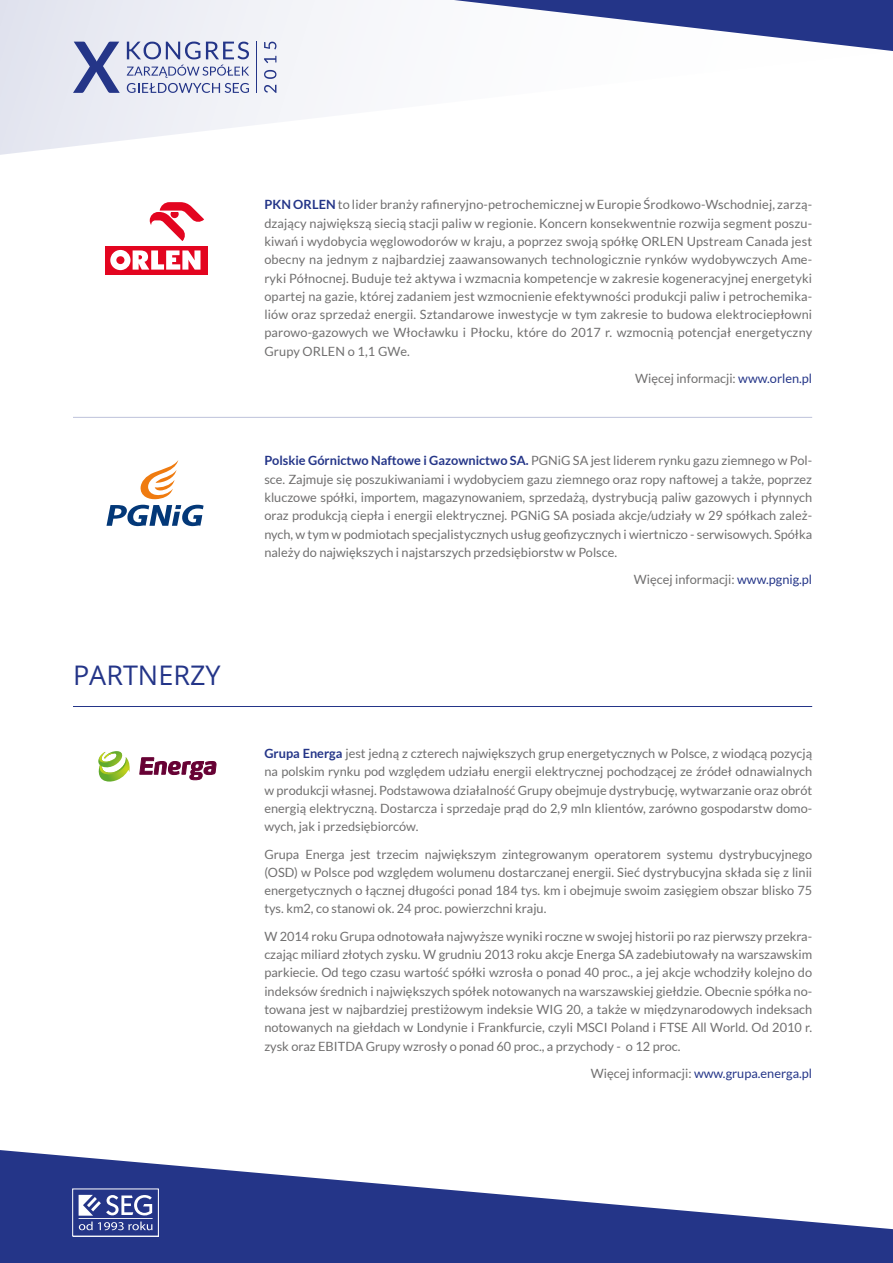
<style>
.page{position:relative;width:893px;height:1263px;background:#fff}
.page>*{position:absolute;margin:0;border:0;box-sizing:border-box;transform-origin:0 0}
.t1{font:27px "Open Sans";color:#243588}
.t2{font:12.75px/18.3px "Lato";color:#706f6f;text-align:justify}
.t3{font:12.75px "Lato";color:#243588}
.s1{font-weight:700;color:#243588}
.s2{color:#243588}
.s3{color:#706f6f}
</style>
<div class="page">
<svg style="left:0;top:0;width:271px;height:155px"></svg>
<svg style="left:271px;top:0;width:622px;height:123px"></svg>
<svg style="left:0;top:1150px;width:893px;height:113px;fill:#243588"></svg>
<svg style="left:73px;top:42px;width:47px;height:51px;background:#969ec5"></svg>
<svg style="left:127px;top:42px;width:73px;height:17px"></svg>
<svg style="left:206px;top:42px;width:43px;height:17px"></svg>
<svg style="left:127px;top:65px;width:122px;height:28px"></svg>
<svg style="left:264px;top:85px;width:12px;height:8px"></svg>
<svg style="left:264px;top:70px;width:12px;height:9px"></svg>
<svg style="left:264px;top:56px;width:12px;height:7px"></svg>
<svg style="left:264px;top:42px;width:12px;height:8px"></svg>
<hr style="left:256px;top:42px;width:1px;height:51px;background:#243588">
<svg style="left:74px;top:1190px;width:83px;height:44px;background:#5865a4"></svg>
<div style="left:72px;top:1188px;width:87px;height:48px;border:1px solid #fff"></div>
<hr style="left:73px;top:417px;width:739px;height:1px;background:#bdc2db">
<hr style="left:73px;top:706px;width:739px;height:1px;background:#243588">
<div style="left:105px;top:246px;width:103px;height:28px;background:#e30520"></div>
<svg style="left:150px;top:202px;width:54px;height:39px"></svg>
<svg style="left:110px;top:250px;width:90px;height:20px"></svg>
<svg style="left:140px;top:460px;width:38px;height:39px"></svg>
<svg style="left:107px;top:505px;width:97px;height:21px"></svg>
<svg style="left:98px;top:751px;width:32px;height:30px"></svg>
<svg style="left:139px;top:757px;width:77px;height:23px"></svg>
<h1 class="t1" style="left:73px;top:656px;width:149px">PARTNERZY</h1>
<p class="t2" style="left:264px;top:196px;width:549px"><span class="s1">PKN ORLEN</span> to lider branży rafineryjno-petrochemicznej w Europie Środkowo-Wschodniej, zarzą&shy;dzający największą siecią stacji paliw w regionie. Koncern konsekwentnie rozwija segment poszu&shy;kiwań i wydobycia węglowodorów w kraju, a poprzez swoją spółkę ORLEN U pstream Canada jest obecny na jednym z najbardziej zaawansowanych technologicznie rynków wydobywczych Ame&shy;ryki Północnej. Buduje też aktywa i wzmacnia kompetencje w zakresie kogeneracyjnej energetyki opartej na gazie, której zadaniem jest wzmocnienie efektywności produkcji paliw i petrochemika&shy;liów oraz sprzedaż energii. Sztandarowe inwestycje w tym zakresie to budowa elektrociepłowni parowo-gazowych we Włocławku i Płocku, które do 2017 r. wzmocnią potencjał energetyczny Grupy ORLEN o 1,1 GWe.</p>
<p class="t2" style="left:635px;top:369px;width:179px">Więcej informacji: <span class="s2">www.orlen.pl</span></p>
<p class="t2" style="left:264px;top:452px;width:549px"><span class="s1">Polskie Górnictwo Naftowe i Gazownictwo SA.</span> PGNiG SA jest liderem rynku gazu ziemnego w Pol&shy;sce. Zajmuje się poszukiwaniami i wydobyciem gazu ziemnego oraz ropy naftowej a także, poprzez kluczowe spółki, importem, magazynowaniem, sprzedażą, dystrybucją paliw gazowych i płynnych oraz produkcją ciepła i energii elektrycznej. PGNiG SA posiada akcje/udziały w 29 spółkach zależ&shy;nych, w tym w podmiotach specjalistycznych usług geofizycznych i wiertniczo - serwisowych. Spółka należy do największych i najstarszych przedsiębiorstw w Polsce.</p>
<p class="t2" style="left:634px;top:570px;width:180px">Więcej informacji: <span class="s2">www.pgnig.pl</span></p>
<p class="t2" style="left:264px;top:744px;width:549px"><span class="s1">Grupa Energa</span> jest jedną z czterech największych grup energetycznych w Polsce, z wiodącą pozycją na polskim rynku pod względem udziału energii elektrycznej pochodzącej ze źródeł odnawialnych w produkcji własnej. Podstawowa działalność Grupy obejmuje dystrybucję, wytwarzanie oraz obrót energią elektryczną. Dostarcza i sprzedaje prąd do 2,9 mln klientów, zarówno gospodarstw domo&shy;wych, jak i przedsiębiorców.</p>
<p class="t2" style="left:264px;top:845px;width:549px">Grupa Energa jest trzecim największym zintegrowanym operatorem systemu dystrybucyjnego (OSD) w Polsce pod względem wolumenu dostarczanej energii. Sieć dystrybucyjna składa się z linii energetycznych o łącznej długości ponad 184 tys. km i obejmuje swoim zasięgiem obszar blisko 75 tys. km2, co stanowi ok. 24 proc. powierzchni kraju.</p>
<p class="t2" style="left:264px;top:927px;width:549px">W 2014 roku Grupa odnotowała najwyższe wyniki roczne w swojej historii po raz pierwszy przekra&shy;czając miliard złotych zysku. W grudniu 2013 roku akcje Energa SA zadebiutowały na warszawskim parkiecie. Od tego czasu wartość spółki wzrosła o ponad 40 proc., a jej akcje wchodziły kolejno do indeksów średnich i największych spółek notowanych na warszawskiej giełdzie. Obecnie spółka no&shy;towana jest w najbardziej prestiżowym indeksie WIG 20, a także w międzynarodowych indeksach notowanych na giełdach w Londynie i Frankfurcie, czyli MSCI Poland i FTSE All World. Od 2010 r. zysk oraz EBITDA Grupy wzrosły o ponad 60 proc., a przychody - o 12 proc.</p>
<p class="t3" style="left:591px;top:1066px;width:223px"><span class="s3">Więcej informacji:</span> www.grupa.energa.pl</p>
</div>
